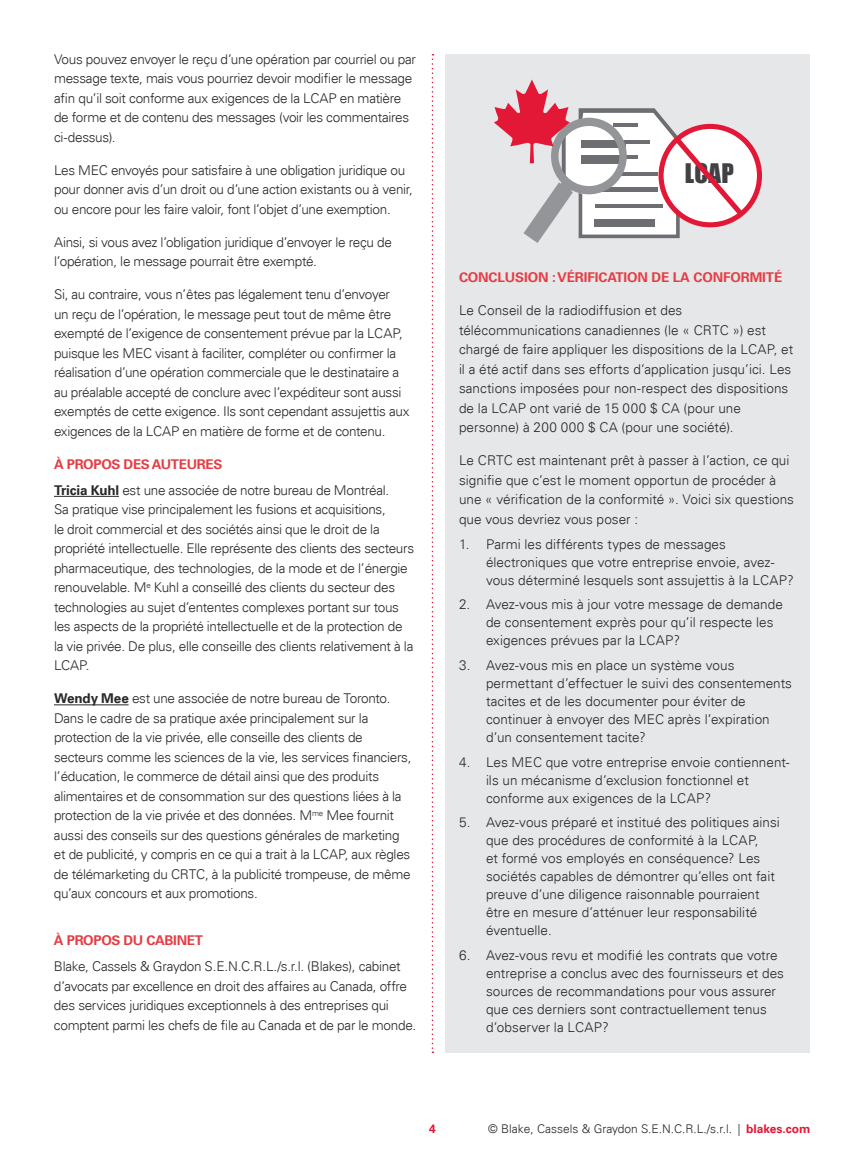
<style>
.page{position:relative;width:864px;height:1161px;background:#fff}
.page>*{position:absolute;margin:0;border:0;box-sizing:border-box;transform-origin:0 0}
.t1{font:24.75px "Impact";color:#414042}
.t2{font:300 13.5px/19.5px "Univers";letter-spacing:-.015em;color:#292829}
.t3{font:300 13.5px/18px "Univers";letter-spacing:.005em;color:#292829}
.t4{font:700 13.5px "Univers 65";letter-spacing:-.01em;color:#e53d44}
.t5{font:300 12px "Univers 45";color:#292829}
.t6{font:700 12px "Univers 65";color:#e31837}
.s1{font-family:"Univers 65";font-weight:700}
.s2{font-family:"Univers 65";font-weight:700;color:#e31837}
</style>
<div class="page">
<hr style="left:54px;top:496px;width:65px;height:1px;background:#292829">
<hr style="left:54px;top:705px;width:75px;height:1px;background:#292829">
<div style="left:446px;top:54px;width:364px;height:999px;background:#e6e7e8"></div>
<svg style="left:432px;top:54px;width:1px;height:999px"></svg>
<svg style="left:661px;top:126px;width:98px;height:99px"></svg>
<svg style="left:494px;top:80px;width:254px;height:163px"></svg>
<hr style="left:595px;top:204px;width:68px;height:3px;background:#6d6e71">
<div style="left:595px;top:219px;width:60px;height:7px;background:#6d6e71"></div>
<p class="t2" style="left:54px;top:49px;width:363px">Vous pouvez envoyer le reçu d’une opération par courriel ou par message texte, mais vous pourriez devoir modifier le message afin qu’il soit conforme aux exigences de la LCAP en matière de forme et de contenu des messages (voir les commentaires ci-dessus).</p>
<p class="t2" style="left:54px;top:160px;width:361px">Les MEC envoyés pour satisfaire à une obligation juridique ou pour donner avis d’un droit ou d’une action existants ou à venir, ou encore pour les faire valoir, font l’objet d’une exemption.</p>
<p class="t2" style="left:54px;top:232px;width:339px">Ainsi, si vous avez l’obligation juridique d’envoyer le reçu de l’opération, le message pourrait être exempté.</p>
<p class="t2" style="left:54px;top:285px;width:357px">Si, au contraire, vous n’êtes pas légalement tenu d’envoyer<br>un reçu de l’opération, le message peut tout de même être exempté de l’exigence de consentement prévue par la LCAP, puisque les MEC visant à faciliter, compléter ou confirmer la réalisation d’une opération commerciale que le destinataire a au préalable accepté de conclure avec l’expéditeur sont aussi exemptés de cette exigence. Ils sont cependant assujettis aux exigences de la LCAP en matière de forme et de contenu.</p>
<p class="t4" style="left:54px;top:456px;width:170px">À PROPOS DES AUTEURES</p>
<p class="t2" style="left:54px;top:480px;width:362px"><span class="s1">Tricia Kuhl</span> est une associée de notre bureau de Montréal.<br>Sa pratique vise principalement les fusions et acquisitions,<br>le droit commercial et des sociétés ainsi que le droit de la propriété intellectuelle. Elle représente des clients des secteurs pharmaceutique, des technologies, de la mode et de l’énergie renouvelable. M<sup>e</sup> Kuhl a conseillé des clients du secteur des technologies au sujet d’ententes complexes portant sur tous les aspects de la propriété intellectuelle et de la protection de la vie privée. De plus, elle conseille des clients relativement à la LCAP.</p>
<p class="t2" style="left:54px;top:689px;width:359px"><span class="s1">Wendy Mee</span> est une associée de notre bureau de Toronto.<br>Dans le cadre de sa pratique axée principalement sur la protection de la vie privée, elle conseille des clients de secteurs comme les sciences de la vie, les services financiers, l’éducation, le commerce de détail ainsi que des produits alimentaires et de consommation sur des questions liées à la protection de la vie privée et des données. M<sup>me</sup> Mee fournit aussi des conseils sur des questions générales de marketing et de publicité, y compris en ce qui a trait à la LCAP, aux règles de télémarketing du CRTC, à la publicité trompeuse, de même qu’aux concours et aux promotions.</p>
<p class="t4" style="left:54px;top:932px;width:151px">À PROPOS DU CABINET</p>
<p class="t2" style="left:54px;top:957px;width:364px">Blake, Cassels &amp; Graydon S.E.N.C.R.L./s.r.l. (Blakes), cabinet d’avocats par excellence en droit des affaires au Canada, offre des services juridiques exceptionnels à des entreprises qui comptent parmi les chefs de file au Canada et de par le monde.</p>
<h1 class="t1" style="left:685px;top:154px;width:51px">LCAP</h1>
<p class="t4" style="left:459px;top:270px;width:325px">CONCLUSION : VÉRIFICATION DE LA CONFORMITÉ</p>
<p class="t3" style="left:459px;top:301px;width:336px;line-height:19.5px">Le Conseil de la radiodiffusion et des télécommunications canadiennes (le « CRTC ») est chargé de faire appliquer les dispositions de la LCAP, et il a été actif dans ses efforts d’application jusqu’ici. Les sanctions imposées pour non-respect des dispositions de la LCAP ont varié de 15 000 $ CA (pour une personne) à 200 000 $ CA (pour une société).</p>
<p class="t3" style="left:459px;top:451px;width:336px;line-height:19.5px">Le CRTC est maintenant prêt à passer à l’action, ce qui signifie que c’est le moment opportun de procéder à une « vérification de la conformité ». Voici six questions que vous devriez vous poser :</p>
<p class="t3" style="left:486px;top:535px;width:309px;text-indent:-27px">1. Parmi les différents types de messages électroniques que votre entreprise envoie, avez&shy;vous déterminé lesquels sont assujettis à la LCAP?</p>
<p class="t3" style="left:486px;top:596px;width:298px;text-indent:-27px">2. Avez-vous mis à jour votre message de demande de consentement exprès pour qu’il respecte les exigences prévues par la LCAP?</p>
<p class="t2" style="left:486px;top:656px;width:308px;line-height:18px;text-indent:-27px">3. Avez-vous mis en place un système vous permettant d’effectuer le suivi des consentements tacites et de les documenter pour éviter de continuer à envoyer des MEC après l’expiration d’un consentement tacite?</p>
<p class="t2" style="left:486px;top:753px;width:305px;line-height:18px;text-indent:-27px">4. Les MEC que votre entreprise envoie contiennent&shy;ils un mécanisme d’exclusion fonctionnel et conforme aux exigences de la LCAP?</p>
<p class="t3" style="left:486px;top:814px;width:295px;text-indent:-27px">5. Avez-vous préparé et institué des politiques ainsi que des procédures de conformité à la LCAP,<br>et formé vos employés en conséquence? Les sociétés capables de démontrer qu’elles ont fait preuve d’une diligence raisonnable pourraient être en mesure d’atténuer leur responsabilité éventuelle.</p>
<p class="t3" style="left:486px;top:946px;width:300px;text-indent:-27px">6. Avez-vous revu et modifié les contrats que votre entreprise a conclus avec des fournisseurs et des sources de recommandations pour vous assurer que ces derniers sont contractuellement tenus d’observer la LCAP?</p>
<p class="t6" style="left:429px;top:1122px;width:8px">4</p>
<p class="t5" style="left:488px;top:1121px;width:324px">© Blake, Cassels &amp; Graydon S.E.N.C.R.L./s.r.l. | <span class="s2">blakes.com</span></p>
</div>
